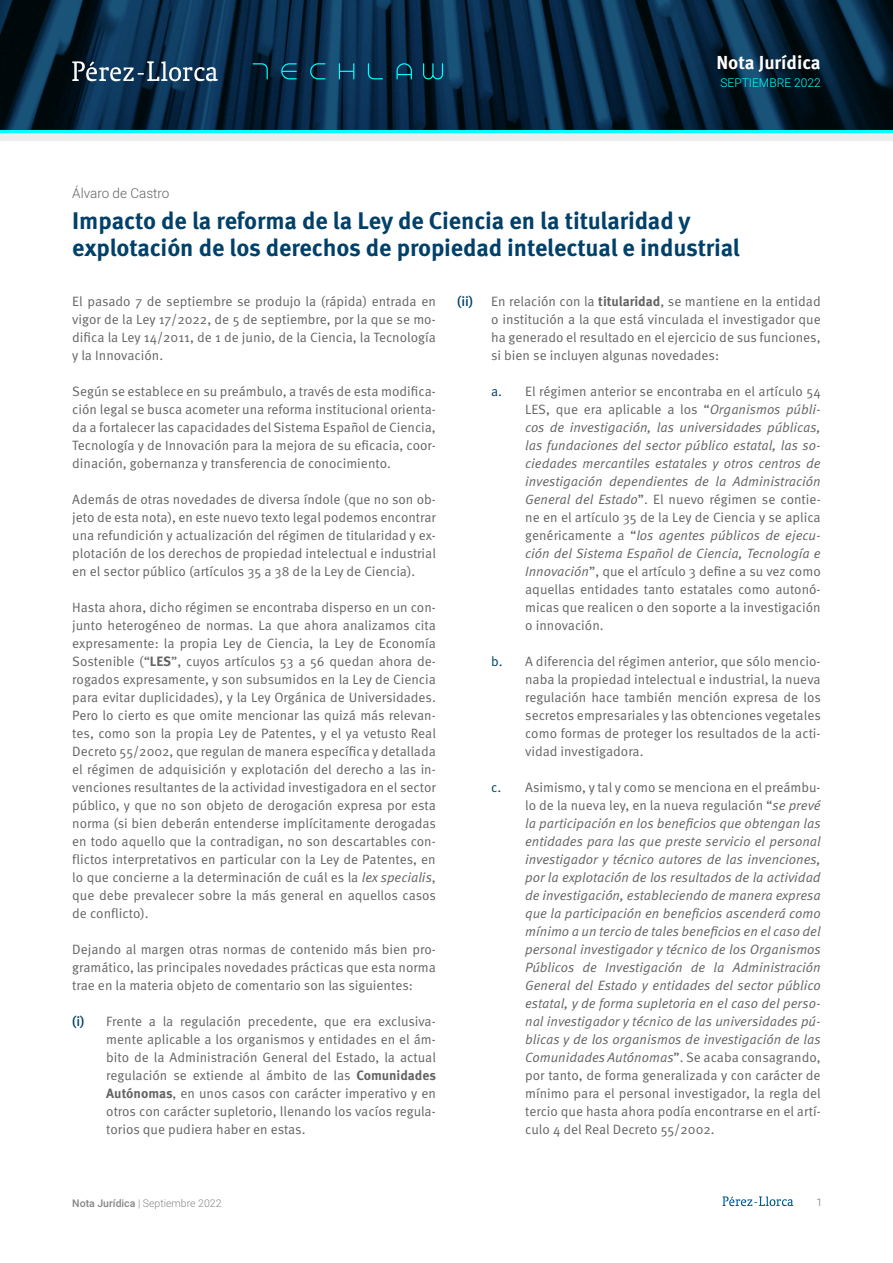
<style>
.page{position:relative;width:893px;height:1263px;background:#fff}
.page>*{position:absolute;margin:0;border:0;box-sizing:border-box;transform-origin:0 0}
.t1{font:700 24px/27px "Meta Pro";letter-spacing:-.005em;color:#004069}
.t2{font:700 18.75px "Meta Pro";color:#fff}
.t3{font:13.5px/18px "Meta Pro Norm";color:#646363;text-align:justify}
.t4{font:13.5px/18px "Meta Pro Norm Ita";color:#646363;text-align:justify}
.t5{font:300 13.5px "Heebo";color:#646363}
.t6{font:300 12px "Heebo";color:#0ff}
.t7{font:300 10.5px "Heebo";color:#878787}
.t8{font:300 10.5px "Heebo";color:#776c68}
.s1{font-family:"Meta Pro";font-weight:700}
.s2{font-family:"Meta Pro Norm Ita"}
.s3{font-family:"Meta Pro";font-weight:500;color:#004069}
.s4{color:#004069}
.s5{font-family:"Meta Pro Norm"}
.s6{font-weight:500}
</style>
<div class="page">
<svg style="left:722px;top:1196px;width:71px;height:10px"></svg>
<svg style="left:0;top:0;width:893px;height:130px;background:#082841"></svg>
<svg style="left:72px;top:61px;width:146px;height:20px;background:#4c687f"></svg>
<svg style="left:253px;top:63px;width:15px;height:16px"></svg>
<svg style="left:368px;top:63px;width:15px;height:16px"></svg>
<svg style="left:281px;top:63px;width:16px;height:16px"></svg>
<svg style="left:310px;top:63px;width:15px;height:16px"></svg>
<svg style="left:339px;top:63px;width:15px;height:16px"></svg>
<svg style="left:397px;top:63px;width:15px;height:16px"></svg>
<svg style="left:423px;top:63px;width:20px;height:16px"></svg>
<div style="left:0;top:133px;width:893px;height:8px;background:#ededed"></div>
<hr style="left:0;top:130px;width:893px;height:3px;background:#0ff">
<h2 class="t2" style="left:716px;top:48px;width:106px">Nota Jurídica</h2>
<p class="t6" style="left:720px;top:75px;width:102px">SEPTIEMBRE 2022</p>
<p class="t5" style="left:72px;top:184px;width:99px">Álvaro de Castro</p>
<h1 class="t1" style="left:72px;top:206px;width:669px">Impacto de la reforma de la Ley de Ciencia en la titularidad y explotación de los derechos de propiedad intelectual e industrial</h1>
<p class="t3" style="left:72px;top:291px;width:365px">El pasado 7 de septiembre se produjo la (rápida) entrada en vigor de la Ley 17/2022, de 5 de septiembre, por la que se mo&shy;difica la Ley 14/2011, de 1 de junio, de la Ciencia, la Tecnología y la Innovación.</p>
<p class="t3" style="left:72px;top:381px;width:365px">Según se establece en su preámbulo, a través de esta modifica&shy;ción legal se busca acometer una reforma institucional orienta&shy;da a fortalecer las capacidades del Sistema Español de Ciencia, Tecnología y de Innovación para la mejora de su eficacia, coor&shy;dinación, gobernanza y transferencia de conocimiento.</p>
<p class="t3" style="left:72px;top:489px;width:365px">Además de otras novedades de diversa índole (que no son ob&shy;jeto de esta nota), en este nuevo texto legal podemos encontrar una refundición y actualización del régimen de titularidad y ex&shy;plotación de los derechos de propiedad intelectual e industrial en el sector público (artículos 35 a 38 de la Ley de Ciencia).</p>
<p class="t3" style="left:72px;top:597px;width:365px">Hasta ahora, dicho régimen se encontraba disperso en un con&shy;junto heterogéneo de normas. La que ahora analizamos cita expresamente: la propia Ley de Ciencia, la Ley de Economía Sostenible (“<span class="s1">LES</span>”, cuyos artículos 53 a 56 quedan ahora de&shy;rogados expresamente, y son subsumidos en la Ley de Ciencia para evitar duplicidades), y la Ley Orgánica de Universidades.<br>Pero lo cierto es que omite mencionar las quizá más relevan&shy;tes, como son la propia Ley de Patentes, y el ya vetusto Real Decreto 55/2002, que regulan de manera específica y detallada el régimen de adquisición y explotación del derecho a las in&shy;venciones resultantes de la actividad investigadora en el sector público, y que no son objeto de derogación expresa por esta norma (si bien deberán entenderse implícitamente derogadas en todo aquello que la contradigan, no son descartables con&shy;flictos interpretativos en particular con la Ley de Patentes, en lo que concierne a la determinación de cuál es la <span class="s2">lex specialis</span>, que debe prevalecer sobre la más general en aquellos casos de conflicto).</p>
<p class="t3" style="left:72px;top:939px;width:365px">Dejando al margen otras normas de contenido más bien pro&shy;gramático, las principales novedades prácticas que esta norma trae en la materia objeto de comentario son las siguientes:</p>
<p class="t3" style="left:106px;top:1011px;width:331px;text-indent:-34px"><span class="s3">(i)</span> Frente a la regulación precedente, que era exclusiva&shy;mente aplicable a los organismos y entidades en el ám&shy;bito de la Administración General del Estado, la actual regulación se extiende al ámbito de las <span class="s1">Comunidades Autónomas</span>, en unos casos con carácter imperativo y en otros con carácter supletorio, llenando los vacíos regula&shy;torios que pudiera haber en estas.</p>
<p class="t3" style="left:491px;top:291px;width:331px;text-indent:-34px"><span class="s3">(ii)</span> En relación con la <span class="s1">titularidad</span>, se mantiene en la entidad o institución a la que está vinculada el investigador que ha generado el resultado en el ejercicio de sus funciones, si bien se incluyen algunas novedades:</p>
<p class="t3" style="left:491px;top:381px;width:331px;text-align:right"><span class="s4">a.</span> El régimen anterior se encontraba en el artículo 54<br>LES, que era aplicable a los “<span class="s2">Organismos públi-</span></p>
<p class="t4" style="left:525px;top:417px;width:297px">cos de investigación, las universidades públicas, las fundaciones del sector público estatal, las so&shy;ciedades mercantiles estatales y otros centros de investigación dependientes de la Administración</p>
<p class="t3" style="left:525px;top:489px;width:297px"><span class="s2">General del Estado</span>”. El nuevo régimen se contie&shy;ne en el artículo 35 de la Ley de Ciencia y se aplica</p>
<p class="t4" style="left:525px;top:525px;width:297px"><span class="s5">genéricamente a “</span>los agentes públicos de ejecu&shy;ción del Sistema Español de Ciencia, Tecnología e</p>
<p class="t3" style="left:525px;top:561px;width:297px"><span class="s2">Innovación</span>”, que el artículo 3 define a su vez como aquellas entidades tanto estatales como autonó&shy;micas que realicen o den soporte a la investigación o innovación.</p>
<p class="t3" style="left:525px;top:651px;width:297px;text-indent:-34px"><span class="s4">b.</span> A diferencia del régimen anterior, que sólo mencio&shy;naba la propiedad intelectual e industrial, la nueva regulación hace también mención expresa de los secretos empresariales y las obtenciones vegetales como formas de proteger los resultados de la acti&shy;vidad investigadora.</p>
<p class="t3" style="left:491px;top:777px;width:331px;text-align:right"><span class="s4">c.</span> Asimismo, y tal y como se menciona en el preámbu&shy;lo de la nueva ley, en la nueva regulación “<span class="s2">se prevé</span></p>
<p class="t4" style="left:525px;top:813px;width:297px">la participación en los beneficios que obtengan las entidades para las que preste servicio el personal investigador y técnico autores de las invenciones, por la explotación de los resultados de la actividad de investigación, estableciendo de manera expresa que la participación en beneficios ascenderá como mínimo a un tercio de tales beneficios en el caso del personal investigador y técnico de los Organismos Públicos de Investigación de la Administración General del Estado y entidades del sector público estatal, y de forma supletoria en el caso del perso&shy;nal investigador y técnico de las universidades pú&shy;blicas y de los organismos de investigación de las</p>
<p class="t3" style="left:525px;top:1047px;width:297px"><span class="s2">Comunidades Autónomas</span>”. Se acaba consagrando, por tanto, de forma generalizada y con carácter de mínimo para el personal investigador, la regla del tercio que hasta ahora podía encontrarse en el artí&shy;culo 4 del Real Decreto 55/2002.</p>
<p class="t7" style="left:72px;top:1195px;width:151px"><span class="s6">Nota Jurídica</span> | Septiembre 2022</p>
<p class="t8" style="left:816px;top:1195px;width:7px">1</p>
</div>
